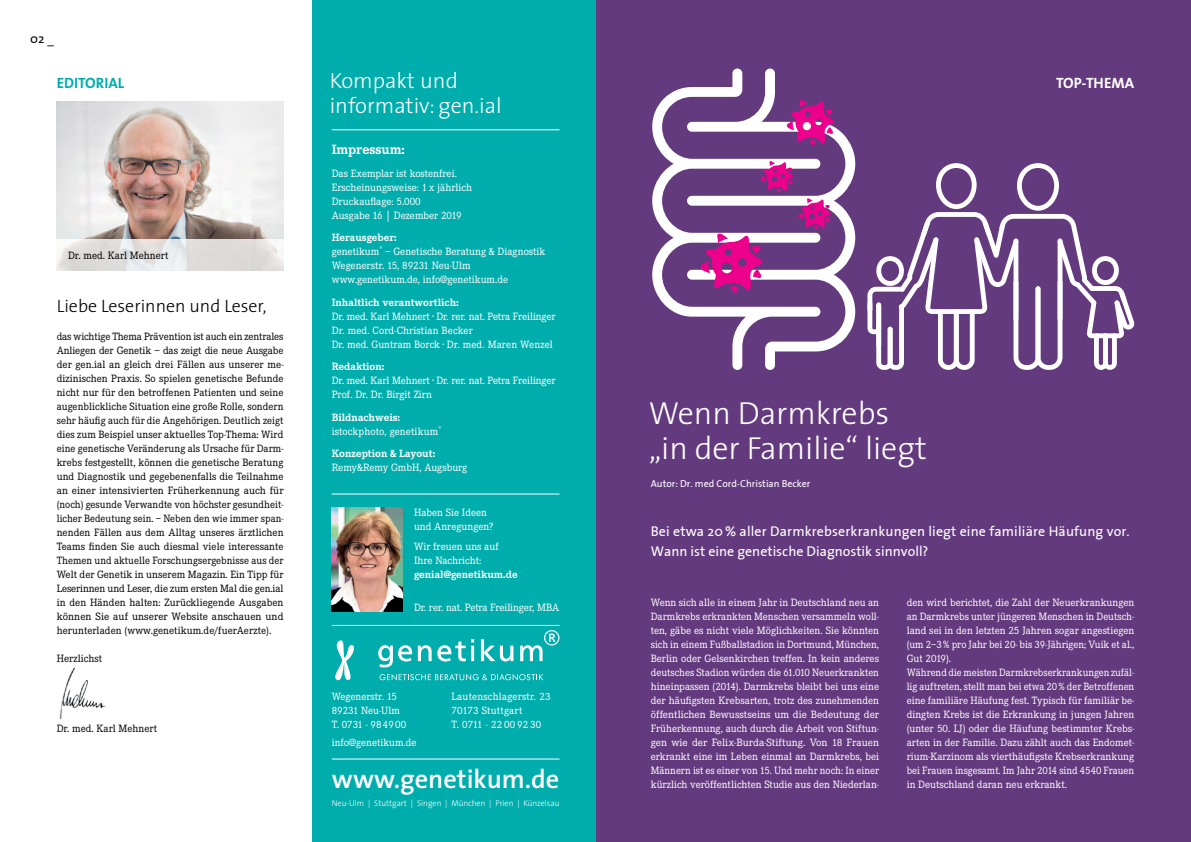
<style>
.page{position:relative;width:1191px;height:842px;background:#fff}
.page>*{position:absolute;margin:0;border:0;box-sizing:border-box;transform-origin:0 0}
.t1{font:300 32px/35px "The Sans";color:#fff}
.t2{font:600 26.5px "The Sans";color:#fff}
.t3{font:300 22px/25px "The Sans";color:#fff}
.t4{font:300 18px "The Sans";color:#000}
.t5{font:700 15px "The Sans";color:#00adad}
.t6{font:700 15px "The Sans";color:#fff}
.t7{font:14px/20px "The Sans Plain";letter-spacing:.01em;color:#fff}
.t8{font:700 14px "Corporate E";color:#fff}
.t9{font:13px "The Sans Plain";color:#000}
.t10{font:11px/14px "Corporate E";color:#fff}
.t11{font:11px/14px "Corporate E";letter-spacing:.005em;color:#000;text-align:justify}
.t12{font:700 11px "Corporate E";color:#fff}
.t13{font:10.9px/13.9px "Corporate E";color:#fff}
.t14{font:10.9px/13.9px "Corporate E";letter-spacing:.02em;color:#fff}
.t15{font:10px "The Sans Plain";color:#fff}
.t16{font:300 8.5px "The Sans";letter-spacing:-.005em;color:#fff}
.s1{font-weight:700}
</style>
<div class="page">
<div style="left:595px;top:0;width:596px;height:842px;background:#643a7e"></div>
<svg style="left:820px;top:127px;width:35px;height:225px"></svg>
<svg style="left:652px;top:69px;width:168px;height:301px"></svg>
<img style="left:59px;top:667px;width:47px;height:53px">
<div style="left:312px;top:0;width:283px;height:842px;background:#00adad"></div>
<img style="left:57px;top:102px;width:226px;height:137px">
<svg style="left:56px;top:239px;width:228px;height:32px;fill:#dfdddb"></svg>
<hr style="left:332px;top:130px;width:227px;height:1px;background:#fff">
<svg style="left:335px;top:640px;width:19px;height:41px"></svg>
<svg style="left:378px;top:645px;width:34px;height:22px"></svg>
<svg style="left:418px;top:645px;width:13px;height:16px"></svg>
<svg style="left:437px;top:639px;width:37px;height:22px"></svg>
<svg style="left:481px;top:639px;width:32px;height:22px"></svg>
<svg style="left:379px;top:674px;width:164px;height:6px"></svg>
<svg style="left:520px;top:630px;width:39px;height:31px"></svg>
<hr style="left:332px;top:625px;width:227px;height:1px;background:#fff">
<hr style="left:332px;top:759px;width:227px;height:1px;background:#fff">
<hr style="left:332px;top:494px;width:227px;height:1px;background:#fff">
<img style="left:332px;top:508px;width:71px;height:103px">
<svg style="left:867px;top:163px;width:267px;height:207px"></svg>
<svg style="left:700px;top:232px;width:62px;height:61px"></svg>
<svg style="left:798px;top:198px;width:32px;height:32px"></svg>
<svg style="left:760px;top:160px;width:33px;height:32px"></svg>
<svg style="left:786px;top:99px;width:48px;height:46px"></svg>
<p class="t9" style="left:30px;top:28px;width:25px">02 _</p>
<h3 class="t5" style="left:57px;top:70px;width:69px">EDITORIAL</h3>
<h3 class="t3" style="left:330px;top:67px;width:173px">Kompakt und informativ: gen.ial</h3>
<p class="t11" style="left:68px;top:249px;width:102px">Dr. med. Karl Mehnert</p>
<h3 class="t4" style="left:57px;top:291px;width:211px">Liebe Leserinnen und Leser,</h3>
<p class="t11" style="left:57px;top:329px;width:228px">das wichtige Thema Prävention ist auch ein zentrales Anliegen der Genetik – das zeigt die neue Ausgabe der gen.ial an gleich drei Fällen aus unserer me&shy;dizinischen Praxis. So spielen genetische Befunde nicht nur für den betroffenen Patienten und seine augenblickliche Situation eine große Rolle, sondern sehr häufig auch für die Angehörigen. Deutlich zeigt dies zum Beispiel unser aktuelles Top-Thema: Wird eine genetische Veränderung als Ursache für Darm&shy;krebs festgestellt, können die genetische Beratung und Diagnostik und gegebenenfalls die Teilnahme an einer intensivierten Früherkennung auch für (noch) gesunde Verwandte von höchster gesundheit&shy;licher Bedeutung sein. – Neben den wie immer span&shy;nenden Fällen aus dem Alltag unseres ärztlichen Teams finden Sie auch diesmal viele interessante Themen und aktuelle Forschungsergebnisse aus der Welt der Genetik in unserem Magazin. Ein Tipp für Leserinnen und Leser, die zum ersten Mal die gen.ial in den Händen halten: Zurückliegende Ausgaben können Sie auf unserer Website anschauen und herunterladen (www.genetikum.de/fuerAerzte).</p>
<p class="t11" style="left:57px;top:651px;width:47px">Herzlichst</p>
<p class="t11" style="left:57px;top:721px;width:102px">Dr. med. Karl Mehnert</p>
<p class="t8" style="left:332px;top:142px;width:75px">Impressum:</p>
<p class="t10" style="left:332px;top:166px;width:142px">Das Exemplar ist kostenfrei.<br>Erscheinungsweise: 1x jährlich<br>Druckauflage: 5.000<br>Ausgabe 16 | Dezember 2019</p>
<p class="t10" style="left:332px;top:231px;width:215px"><span class="s1">Herausgeber:<br></span>genetikum<sup>®</sup> – Genetische Beratung &amp; Diagnostik Wegenerstr. 15, 89231 Neu-Ulm www.genetikum.de, info@genetikum.de</p>
<p class="t12" style="left:332px;top:296px;width:128px">Inhaltlich verantwortlich:</p>
<p class="t10" style="left:332px;top:309px;width:225px">Dr. med. Karl Mehnert · Dr. rer. nat. Petra Freilinger<br>Dr. med. Cord-Christian Becker<br>Dr. med. Guntram Borck · Dr. med. Maren Wenzel</p>
<p class="t12" style="left:332px;top:360px;width:54px">Redaktion:</p>
<p class="t10" style="left:332px;top:374px;width:225px">Dr. med. Karl Mehnert · Dr. rer. nat. Petra Freilinger<br>Prof. Dr. Dr. Birgit Zirn</p>
<p class="t10" style="left:332px;top:410px;width:111px"><span class="s1">Bildnachweis: </span>istockphoto, genetikum<sup>®</sup></p>
<p class="t12" style="left:332px;top:447px;width:105px">Konzeption &amp; Layout:</p>
<p class="t10" style="left:332px;top:461px;width:137px">Remy&amp;Remy GmbH, Augsburg</p>
<p class="t10" style="left:414px;top:506px;width:81px">Haben Sie Ideen und Anregungen?</p>
<p class="t10" style="left:414px;top:539px;width:86px">Wir freuen uns auf<br>Ihre Nachricht:</p>
<p class="t12" style="left:414px;top:568px;width:105px">genial@genetikum.de</p>
<p class="t10" style="left:414px;top:601px;width:147px">Dr. rer. nat. Petra Freilinger, MBA</p>
<p class="t13" style="left:332px;top:690px;width:76px">Wegenerstr. 15<br>89231 Neu-Ulm<br>T. 0731 - 98 4900</p>
<p class="t13" style="left:332px;top:735px;width:86px">info@genetikum.de</p>
<p class="t14" style="left:451px;top:690px;width:100px">Lautenschlagerstr. 23<br>70173 Stuttgart<br>T. 0711 - 22 00 92 30</p>
<h2 class="t2" style="left:332px;top:757px;width:229px">www.genetikum.de</h2>
<p class="t16" style="left:332px;top:796px;width:229px">Neu-Ulm | Stuttgart | Singen | München | Prien | Künzelsau</p>
<h1 class="t1" style="left:648px;top:394px;width:280px">Wenn Darmkrebs „in der Familie“ liegt</h1>
<p class="t15" style="left:651px;top:475px;width:161px">Autor: Dr. med Cord-Christian Becker</p>
<h3 class="t6" style="left:1056px;top:70px;width:80px">TOP-THEMA</h3>
<p class="t7" style="left:651px;top:521px;width:480px">Bei etwa 20% aller Darmkrebserkrankungen liegt eine familiäre Häufung vor.<br>Wann ist eine genetische Diagnostik sinnvoll?</p>
<p class="t10" style="left:651px;top:595px;width:230px;text-align:justify">Wenn sich alle in einem Jahr in Deutschland neu an Darmkrebs erkrankten Menschen versammeln woll&shy;ten, gäbe es nicht viele Möglichkeiten. Sie könnten sich in einem Fußballstadion in Dortmund, München, Berlin oder Gelsenkirchen treffen. In kein anderes deutsches Stadion würden die 61.010 Neuerkrankten hineinpassen (2014). Darmkrebs bleibt bei uns eine der häufigsten Krebsarten, trotz des zunehmenden öffentlichen Bewusstseins um die Bedeutung der Früherkennung, auch durch die Arbeit von Stiftun&shy;gen wie der Felix-Burda-Stiftung. Von 18 Frauen erkrankt eine im Leben einmal an Darmkrebs, bei Männern ist es einer von 15. Und mehr noch: In einer kürzlich veröffentlichten Studie aus den Niederlan-</p>
<p class="t10" style="left:906px;top:595px;width:229px">den wird berichtet, die Zahl der Neuerkrankungen an Darmkrebs unter jüngeren Menschen in Deutsch&shy;land sei in den letzten 25 Jahren sogar angestiegen (um 2–3% pro Jahr bei 20- bis 39-Jährigen; Vuik et al., Gut 2019).<br>Während die meisten Darmkrebserkrankungen zufäl&shy;lig auftreten, stellt man bei etwa 20% der Betroffenen eine familiäre Häufung fest. Typisch für familiär be&shy;dingten Krebs ist die Erkrankung in jungen Jahren (unter 50. LJ) oder die Häufung bestimmter Krebs&shy;arten in der Familie. Dazu zählt auch das Endomet&shy;rium-Karzinom als vierthäufigste Krebserkrankung bei Frauen insgesamt. Im Jahr 2014 sind 4540 Frauen in Deutschland daran neu erkrankt.</p>
</div>
